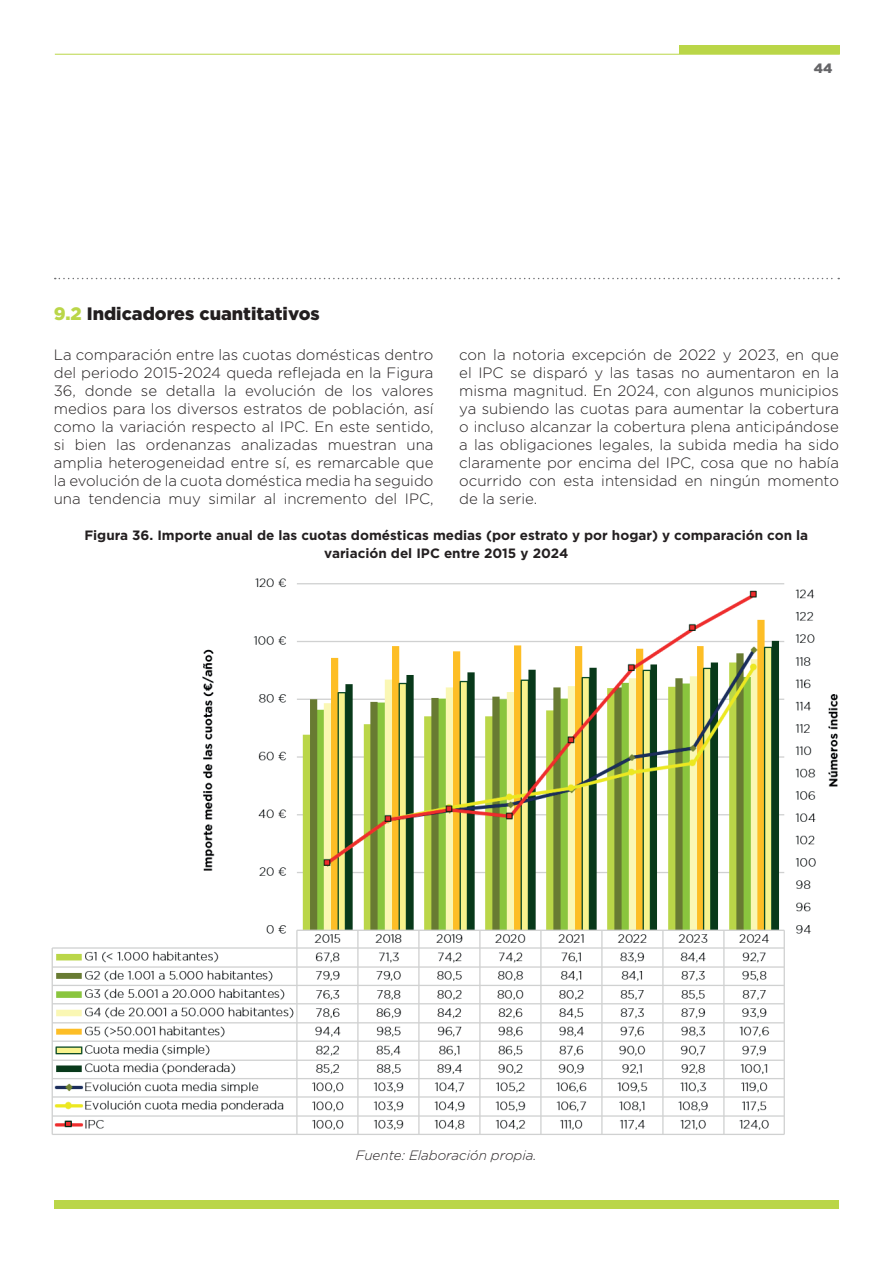
<style>
.page{position:relative;width:893px;height:1263px;background:#fff}
.page>*{position:absolute;margin:0;border:0;box-sizing:border-box;transform-origin:0 0}
.t1{font:900 18px "Gotham";color:#231f20}
.t2{font:300 15px/18px "Gotham";color:#231f20;text-align:justify}
.t3{font:700 13.5px/18px "Gotham";color:#231f20;text-align:center}
.t4{font:italic 300 13.5px "Gotham";color:#231f20}
.t5{font:900 13.5px "Gotham";color:#656568}
.s1{color:#bad648}
</style>
<div class="page">
<div style="left:679px;top:46px;width:161px;height:8px;background:#bad648"></div>
<hr style="left:55px;top:54px;width:785px;height:1px;background:#bad648">
<div style="left:55px;top:1201px;width:784px;height:8px;background:#bad648"></div>
<svg style="left:55px;top:278px;width:784px;height:1px"></svg>
<img style="left:51px;top:578px;width:787px;height:557px">
<p class="t5" style="left:814px;top:58px;width:20px">44</p>
<p class="t1" style="left:54px;top:302px;width:267px"><span class="s1">9.2</span> Indicadores cuantitativos</p>
<p class="t2" style="left:54px;top:345px;width:381px">La comparación entre las cuotas domésticas dentro del periodo 2015-2024 queda reflejada en la Figura 36, donde se detalla la evolución de los valores medios para los diversos estratos de población, así como la variación respecto al IPC. En este sentido, si bien las ordenanzas analizadas muestran una amplia heterogeneidad entre sí, es remarcable que la evolución de la cuota doméstica media ha seguido una tendencia muy similar al incremento del IPC,</p>
<p class="t2" style="left:459px;top:345px;width:381px">con la notoria excepción de 2022 y 2023, en que el IPC se disparó y las tasas no aumentaron en la misma magnitud. En 2024, con algunos municipios ya subiendo las cuotas para aumentar la cobertura o incluso alcanzar la cobertura plena anticipándose a las obligaciones legales, la subida media ha sido claramente por encima del IPC, cosa que no había ocurrido con esta intensidad en ningún momento de la serie.</p>
<p class="t3" style="left:84px;top:526px;width:725px">Figura 36. Importe anual de las cuotas domésticas medias (por estrato y por hogar) y comparación con la variación del IPC entre 2015 y 2024</p>
<p class="t4" style="left:356px;top:1147px;width:182px">Fuente: Elaboración propia.</p>
</div>
